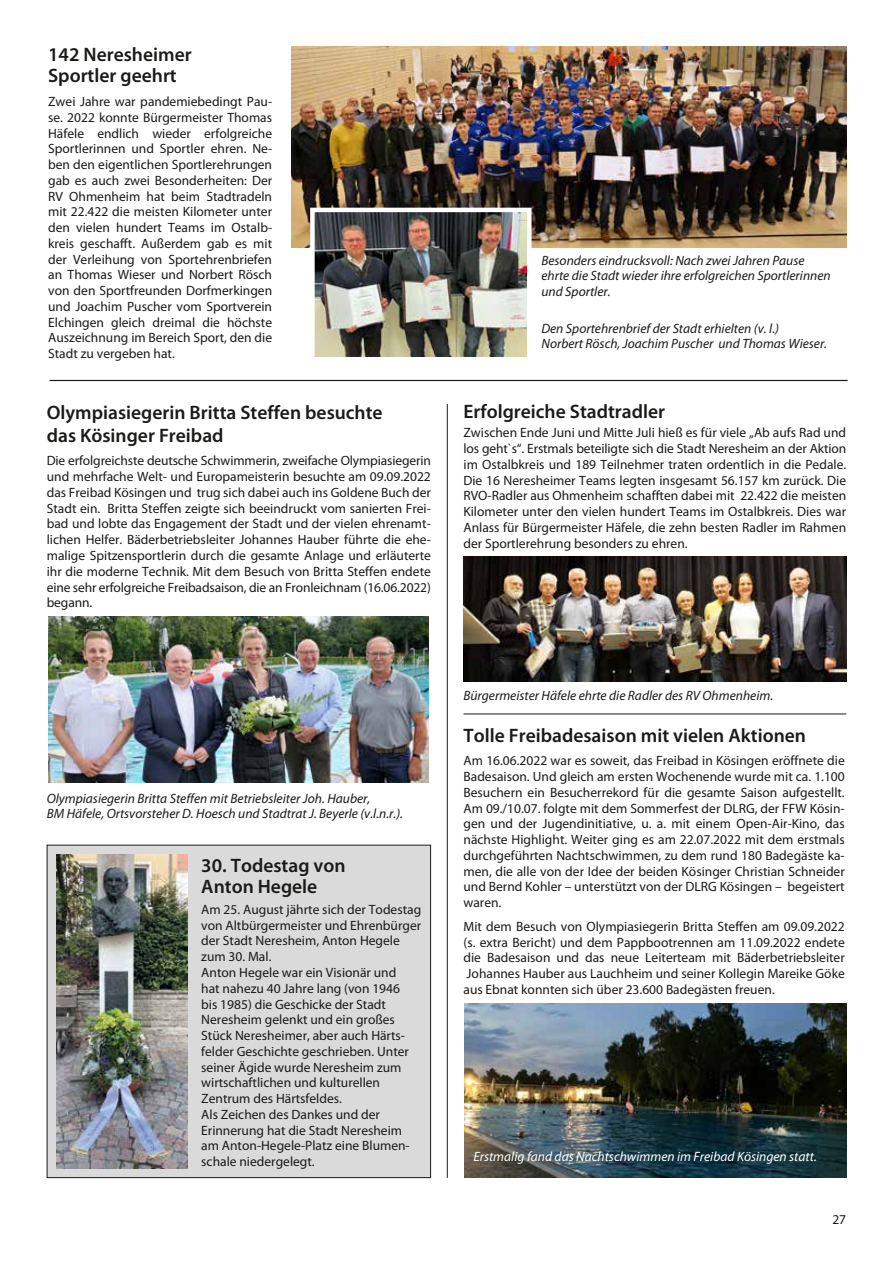
<style>
.page{position:relative;width:893px;height:1263px;background:#fff}
.page>*{position:absolute;margin:0;border:0;box-sizing:border-box;transform-origin:0 0}
.t1{font:600 19.5px/21px "Myriad Pro";color:#1a1a18}
.t2{font:13.5px/15.8px "Myriad Pro";color:#1a1a18;text-align:justify}
.t3{font:italic 13.5px/15.8px "Myriad Pro";color:#1a1a18}
.t4{font:italic 13.5px "Myriad Pro";color:#fff}
</style>
<div class="page">
<div style="left:47px;top:845px;width:384px;height:332px;background:#dadada"></div>
<div style="left:47px;top:845px;width:384px;height:333px;border:1px solid #1a1a18"></div>
<img style="left:56px;top:855px;width:131px;height:313px">
<img style="left:463px;top:557px;width:384px;height:124px">
<img style="left:292px;top:47px;width:554px;height:200px">
<img style="left:315px;top:213px;width:211px;height:143px">
<div style="left:310px;top:208px;width:221px;height:153px;border:4px solid #fff"></div>
<img style="left:465px;top:1003px;width:381px;height:175px">
<img style="left:49px;top:617px;width:380px;height:165px">
<hr style="left:50px;top:380px;width:798px;height:1px;background:#1a1a18">
<hr style="left:447px;top:404px;width:1px;height:774px;background:#1a1a18">
<hr style="left:463px;top:713px;width:383px;height:1px;background:#1a1a18">
<h1 class="t1" style="left:48px;top:45px;width:145px">142 Neresheimer<br>Sportler geehrt</h1>
<p class="t2" style="left:48px;top:94px;width:225px">Zwei Jahre war pandemiebedingt Pau&shy;se. 2022 konnte Bürgermeister Thomas Häfele endlich wieder erfolgreiche Sportlerinnen und Sportler ehren. Ne&shy;ben den eigentlichen Sportlerehrungen gab es auch zwei Besonderheiten: Der RV Ohmenheim hat beim Stadtradeln mit 22.422 die meisten Kilometer unter den vielen hundert Teams im Ostalb&shy;kreis geschafft. Außerdem gab es mit der Verleihung von Sportehrenbriefen an Thomas Wieser und Norbert Rösch von den Sportfreunden Dorfmerkingen und Joachim Puscher vom Sportverein Elchingen gleich dreimal die höchste Auszeichnung im Bereich Sport, den die Stadt zu vergeben hat.</p>
<h1 class="t1" style="left:47px;top:402px;width:337px;line-height:22.5px">Olympiasiegerin Britta Steffen besuchte das Kösinger Freibad</h1>
<p class="t2" style="left:47px;top:453px;width:386px">Die erfolgreichste deutsche Schwimmerin, zweifache Olympiasiegerin und mehrfache Welt- und Europameisterin besuchte am 09.09.2022 das Freibad Kösingen und trug sich dabei auch ins Goldene Buch der Stadt ein. Britta Steffen zeigte sich beeindruckt vom sanierten Frei&shy;bad und lobte das Engagement der Stadt und der vielen ehrenamt&shy;lichen Helfer. Bäderbetriebsleiter Johannes Hauber führte die ehe&shy;malige Spitzensportlerin durch die gesamte Anlage und erläuterte ihr die moderne Technik. Mit dem Besuch von Britta Steffen endete eine sehr erfolgreiche Freibadsaison, die an Fronleichnam (16.06.2022) begann.</p>
<p class="t3" style="left:47px;top:790px;width:358px">Olympiasiegerin Britta Steffen mit Betriebsleiter Joh. Hauber,<br>BM Häfele, Ortsvorsteher D. Hoesch und Stadtrat J. Beyerle (v.l.n.r.).</p>
<h1 class="t1" style="left:201px;top:854px;width:146px;line-height:21.5px">30. Todestag von<br>Anton Hegele</h1>
<p class="t2" style="left:201px;top:902px;width:221px;text-align:left">Am 25. August jährte sich der Todestag von Altbürgermeister und Ehrenbürger der Stadt Neresheim, Anton Hegele zum 30. Mal.<br>Anton Hegele war ein Visionär und<br>hat nahezu 40 Jahre lang (von 1946<br>bis 1985) die Geschicke der Stadt<br>Neresheim gelenkt und ein großes<br>Stück Neresheimer, aber auch Härts&shy;felder Geschichte geschrieben. Unter seiner Ägide wurde Neresheim zum wirtschaftlichen und kulturellen<br>Zentrum des Härtsfeldes.<br>Als Zeichen des Dankes und der<br>Erinnerung hat die Stadt Neresheim am Anton-Hegele-Platz eine Blumen&shy;schale niedergelegt.</p>
<p class="t3" style="left:541px;top:252px;width:291px">Besonders eindrucksvoll: Nach zwei Jahren Pause ehrte die Stadt wieder ihre erfolgreichen Sportlerinnen und Sportler.</p>
<p class="t3" style="left:541px;top:320px;width:287px">Den Sportehrenbrief der Stadt erhielten (v. l.)<br>Norbert Rösch, Joachim Puscher und Thomas Wieser.</p>
<h1 class="t1" style="left:463px;top:401px;width:203px">Erfolgreiche Stadtradler</h1>
<p class="t2" style="left:463px;top:425px;width:384px">Zwischen Ende Juni und Mitte Juli hieß es für viele „Ab aufs Rad und los geht`s“. Erstmals beteiligte sich die Stadt Neresheim an der Aktion im Ostalbkreis und 189 Teilnehmer traten ordentlich in die Pedale.<br>Die 16 Neresheimer Teams legten insgesamt 56.157 km zurück. Die RVO-Radler aus Ohmenheim schafften dabei mit 22.422 die meisten Kilometer unter den vielen hundert Teams im Ostalbkreis. Dies war Anlass für Bürgermeister Häfele, die zehn besten Radler im Rahmen der Sportlerehrung besonders zu ehren.</p>
<p class="t3" style="left:463px;top:687px;width:311px">Bürgermeister Häfele ehrte die Radler des RV Ohmenheim.</p>
<h1 class="t1" style="left:463px;top:725px;width:344px">Tolle Freibadesaison mit vielen Aktionen</h1>
<p class="t2" style="left:463px;top:753px;width:383px">Am 16.06.2022 war es soweit, das Freibad in Kösingen eröffnete die Badesaison. Und gleich am ersten Wochenende wurde mit ca. 1.100<br>Besuchern ein Besucherrekord für die gesamte Saison aufgestellt.<br>Am 09./10.07. folgte mit dem Sommerfest der DLRG, der FFW Kösin&shy;gen und der Jugendinitiative, u. a. mit einem Open-Air-Kino, das nächste Highlight. Weiter ging es am 22.07.2022 mit dem erstmals durchgeführten Nachtschwimmen, zu dem rund 180 Badegäste ka&shy;men, die alle von der Idee der beiden Kösinger Christian Schneider und Bernd Kohler – unterstützt von der DLRG Kösingen – begeistert waren.</p>
<p class="t2" style="left:463px;top:919px;width:383px">Mit dem Besuch von Olympiasiegerin Britta Steffen am 09.09.2022 (s. extra Bericht) und dem Pappbootrennen am 11.09.2022 endete die Badesaison und das neue Leiterteam mit Bäderbetriebsleiter Johannes Hauber aus Lauchheim und seiner Kollegin Mareike Göke aus Ebnat konnten sich über 23.600 Badegästen freuen.</p>
<p class="t4" style="left:473px;top:1149px;width:345px">Erstmalig fand das Nachtschwimmen im Freibad Kösingen statt.</p>
<p class="t2" style="left:832px;top:1212px;width:15px">27</p>
</div>
